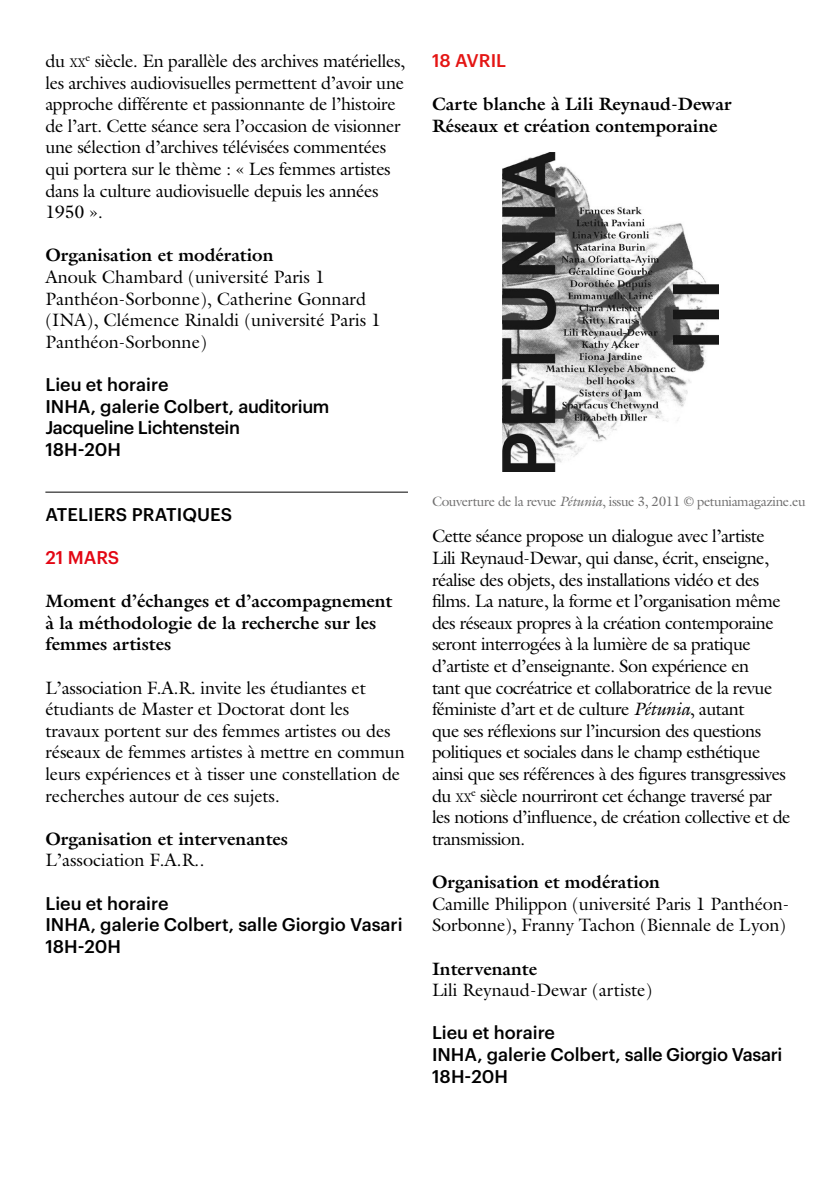
<style>
.page{position:relative;width:840px;height:1191px;background:#fff}
.page>*{position:absolute;margin:0;border:0;box-sizing:border-box;transform-origin:0 0}
.t1{font:18px/21.6px "Galliard Std";letter-spacing:-.02em;color:#000}
.t2{font:700 18px/21.6px "Galliard Std";color:#000}
.t3{font:500 18px/21.6px "Graphik";color:#000}
.t4{font:18px/21.6px "Galliard Std";color:#000}
.t5{font:500 18px "Graphik";color:#e41513}
.t6{font:500 18px "Graphik";color:#e30613}
.t7{font:13.6px "Galliard Std";letter-spacing:-.03em;color:#706f6f}
.s1{font-size:12.6px}
.s2{font-style:italic}
</style>
<div class="page">
<hr style="left:45px;top:492px;width:363px;height:1px;background:#000">
<img style="left:502px;top:153px;width:215px;height:318px">
<p class="t1" style="left:45px;top:50px;width:361px">du <span class="s1">XX</span><sup>e</sup> siècle. En parallèle des archives matérielles, les archives audiovisuelles permettent d’avoir une approche différente et passionnante de l’histoire de l’art. Cette séance sera l’occasion de visionner une sélection d’archives télévisées commentées qui portera sur le thème : « Les femmes artistes dans la culture audiovisuelle depuis les années 1950 ».</p>
<p class="t2" style="left:45px;top:244px;width:229px">Organisation et modération</p>
<p class="t4" style="left:45px;top:266px;width:337px">Anouk Chambard (université Paris 1<br>Panthéon-Sorbonne), Catherine Gonnard (INA), Clémence Rinaldi (université Paris 1<br>Panthéon-Sorbonne)</p>
<p class="t3" style="left:45px;top:372px;width:285px">Lieu et horaire<br>INHA, galerie Colbert, auditorium<br>Jacqueline Lichtenstein<br>18H-20H</p>
<p class="t3" style="left:45px;top:502px;width:188px">ATELIERS PRATIQUES</p>
<p class="t6" style="left:45px;top:544px;width:75px">21 MARS</p>
<p class="t2" style="left:45px;top:590px;width:348px">Moment d’échanges et d’accompagnement à la méthodologie de la recherche sur les femmes artistes</p>
<p class="t1" style="left:45px;top:676px;width:361px">L’association F.A.R. invite les étudiantes et étudiants de Master et Doctorat dont les travaux portent sur des femmes artistes ou des réseaux de femmes artistes à mettre en commun leurs expériences et à tisser une constellation de recherches autour de ces sujets.</p>
<p class="t2" style="left:45px;top:827px;width:244px">Organisation et intervenantes</p>
<p class="t4" style="left:45px;top:849px;width:160px">L’association F.A.R..</p>
<p class="t3" style="left:45px;top:890px;width:358px">Lieu et horaire<br>INHA, galerie Colbert, salle Giorgio Vasari<br>18H-20H</p>
<p class="t5" style="left:432px;top:47px;width:76px">18 AVRIL</p>
<p class="t2" style="left:432px;top:93px;width:301px">Carte blanche à Lili Reynaud-Dewar<br>Réseaux et création contemporaine</p>
<p class="t7" style="left:432px;top:492px;width:375px">Couverture de la revue <span class="s2">Pétunia</span>, issue 3, 2011 © petuniamagazine.eu</p>
<p class="t1" style="left:432px;top:525px;width:360px">Cette séance propose un dialogue avec l’artiste Lili Reynaud-Dewar, qui danse, écrit, enseigne, réalise des objets, des installations vidéo et des films. La nature, la forme et l’organisation même des réseaux propres à la création contemporaine seront interrogées à la lumière de sa pratique d’artiste et d’enseignante. Son expérience en<br>tant que cocréatrice et collaboratrice de la revue féministe d’art et de culture <span class="s2">Pétunia</span>, autant<br>que ses réflexions sur l’incursion des questions politiques et sociales dans le champ esthétique ainsi que ses références à des figures transgressives du <span class="s1">XX</span><sup>e</sup> siècle nourriront cet échange traversé par les notions d’influence, de création collective et de transmission.</p>
<p class="t2" style="left:432px;top:871px;width:229px">Organisation et modération</p>
<p class="t1" style="left:432px;top:892px;width:358px">Camille Philippon (université Paris 1 Panthéon-<br>Sorbonne), Franny Tachon (Biennale de Lyon)</p>
<p class="t2" style="left:432px;top:957px;width:106px">Intervenante</p>
<p class="t4" style="left:432px;top:979px;width:222px">Lili Reynaud-Dewar (artiste)</p>
<p class="t3" style="left:432px;top:1020px;width:351px">Lieu et horaire<br>INHA, galerie Colbert, salle Giorgio Vasari<br>18H-20H</p>
</div>
